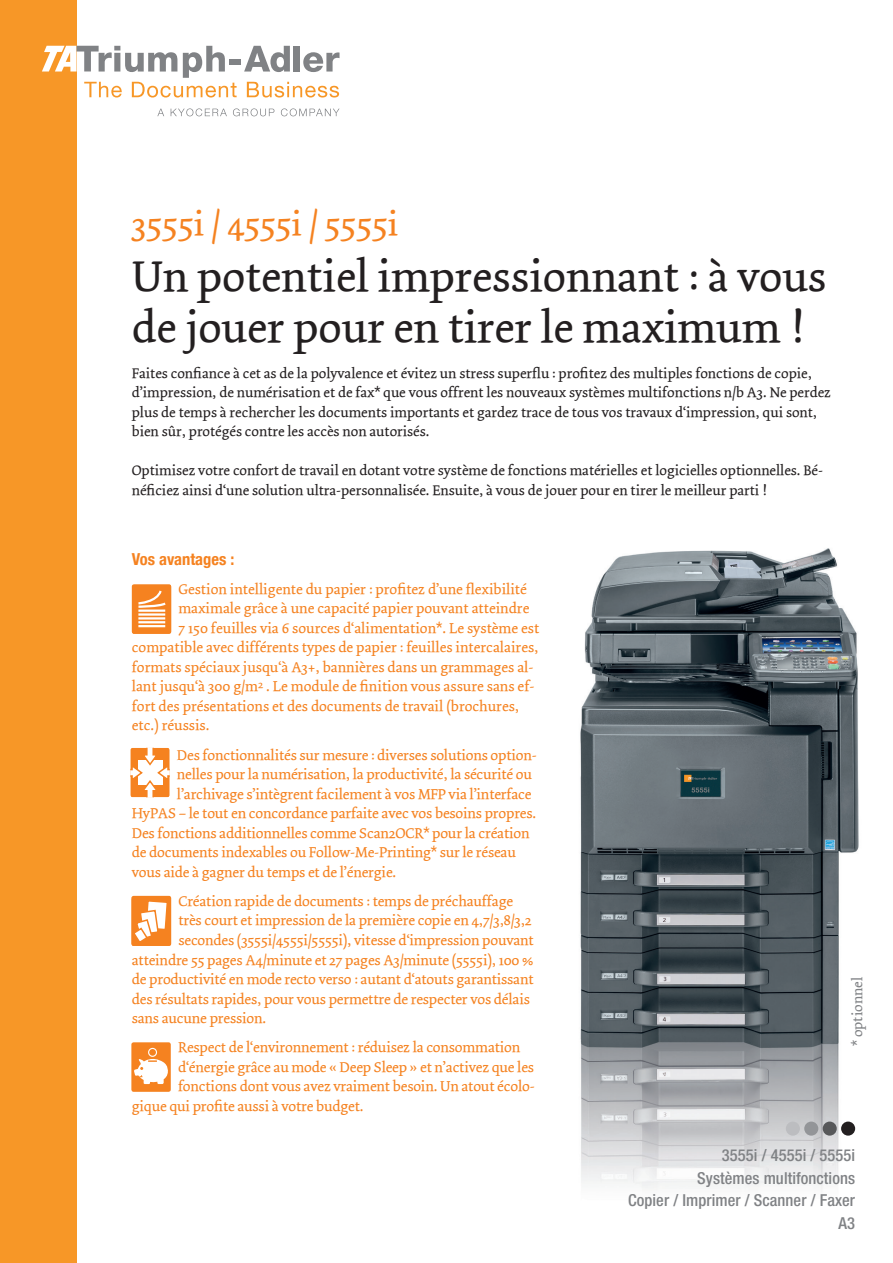
<style>
.page{position:relative;width:893px;height:1263px;background:#fff}
.page>*{position:absolute;margin:0;border:0;box-sizing:border-box;transform-origin:0 0}
.t1{font:45px/51px "Dolly Roman";color:#231f20}
.t2{font:34.5px "Dolly Roman";color:#f58220}
.t3{font:500 condensed 16.5px/22.5px "Helvetica Neue LT Com";letter-spacing:.005em;color:#808285;text-align:right}
.t4{font:700 condensed 16.5px "Helvetica Neue LT Com";color:#f58220}
.t5{font:15px "Dolly Roman";letter-spacing:-.01em;color:#f58220}
.t6{font:14.7px/19.5px "Dolly Roman";color:#231f20}
.t7{font:14.7px "Dolly Roman";color:#808285}
</style>
<div class="page">
<img style="left:580px;top:548px;width:279px;height:641px">
<div style="left:131px;top:896px;width:40px;height:50px;background:#f58220;border-radius:2px"></div>
<svg style="left:131px;top:897px;width:40px;height:49px"></svg>
<div style="left:132px;top:584px;width:39px;height:50px;background:#f7a661;border-radius:2px"></div>
<svg style="left:132px;top:585px;width:39px;height:49px;background:#f79d51"></svg>
<svg style="left:130px;top:748px;width:40px;height:49px"></svg>
<div style="left:786px;top:1121px;width:14px;height:14px;background:#bcbdc0;border-radius:50%"></div>
<div style="left:804px;top:1121px;width:14px;height:14px;background:#939598;border-radius:50%"></div>
<div style="left:823px;top:1121px;width:14px;height:14px;background:#57585a;border-radius:50%"></div>
<div style="left:841px;top:1121px;width:14px;height:14px;background:#231f20;border-radius:50%"></div>
<div style="left:131px;top:1042px;width:40px;height:50px;background:#f58220;border-radius:2px"></div>
<svg style="left:134px;top:1058px;width:34px;height:26px"></svg>
<div style="left:148px;top:1048px;width:9px;height:9px;border:1px solid #fff;border-radius:50%"></div>
<div style="left:0;top:0;width:77px;height:1263px;background:#f79727"></div>
<div style="left:229px;top:59px;width:12px;height:5px;background:#808285"></div>
<svg style="left:244px;top:46px;width:46px;height:26px"></svg>
<div style="left:294px;top:46px;width:6px;height:26px;background:#808285"></div>
<svg style="left:303px;top:52px;width:37px;height:20px"></svg>
<svg style="left:42px;top:46px;width:195px;height:52px"></svg>
<svg style="left:247px;top:82px;width:92px;height:16px"></svg>
<svg style="left:157px;top:109px;width:7px;height:7px"></svg>
<svg style="left:171px;top:108px;width:56px;height:8px"></svg>
<svg style="left:233px;top:108px;width:41px;height:8px"></svg>
<svg style="left:281px;top:108px;width:59px;height:8px"></svg>
<h2 class="t2" style="left:132px;top:203px;width:268px">3555i / 4555i / 5555i</h2>
<h1 class="t1" style="left:132px;top:252px;width:696px">Un potentiel impressionnant : à vous de jouer pour en tirer le maximum !</h1>
<p class="t6" style="left:132px;top:363px;width:700px">Faites confiance à cet as de la polyvalence et évitez un stress superflu : profitez des multiples fonctions de copie, d’impression, de numérisation et de fax* que vous offrent les nouveaux systèmes multifonctions n/b A3. Ne perdez plus de temps à rechercher les documents importants et gardez trace de tous vos travaux d‘impression, qui sont, bien sûr, protégés contre les accès non autorisés.</p>
<p class="t6" style="left:132px;top:461px;width:693px">Optimisez votre confort de travail en dotant votre système de fonctions matérielles et logicielles optionnelles. Bé&shy;néficiez ainsi d‘une solution ultra-personnalisée. Ensuite, à vous de jouer pour en tirer le meilleur parti !</p>
<p class="t4" style="left:132px;top:549px;width:104px">Vos avantages :</p>
<p class="t5" style="left:178px;top:580px;width:350px">Gestion intelligente du papier : profitez d’une flexibilité</p>
<p class="t5" style="left:178px;top:600px;width:352px">maximale grâce à une capacité papier pouvant atteindre</p>
<p class="t5" style="left:178px;top:619px;width:362px">7 150 feuilles via 6 sources d‘alimentation*. Le système est</p>
<p class="t5" style="left:132px;top:639px;width:408px">compatible avec différents types de papier : feuilles intercalaires,</p>
<p class="t5" style="left:132px;top:658px;width:403px">formats spéciaux jusqu‘à A3+, bannières dans un grammages al-</p>
<p class="t5" style="left:132px;top:678px;width:404px">lant jusqu‘à 300 g/m<sup>2</sup> . Le module de finition vous assure sans ef-</p>
<p class="t5" style="left:132px;top:697px;width:389px">fort des présentations et des documents de travail (brochures,</p>
<p class="t5" style="left:132px;top:717px;width:79px">etc.) réussis.</p>
<p class="t5" style="left:177px;top:746px;width:361px">Des fonctionnalités sur mesure : diverses solutions option-</p>
<p class="t5" style="left:177px;top:765px;width:357px">nelles pour la numérisation, la productivité, la sécurité ou</p>
<p class="t5" style="left:177px;top:785px;width:356px">l’archivage s’intègrent facilement à vos MFP via l’interface</p>
<p class="t5" style="left:132px;top:804px;width:406px">HyPAS – le tout en concordance parfaite avec vos besoins propres.</p>
<p class="t5" style="left:132px;top:824px;width:399px">Des fonctions additionnelles comme Scan2OCR* pour la création</p>
<p class="t5" style="left:132px;top:843px;width:386px">de documents indexables ou Follow-Me-Printing* sur le réseau</p>
<p class="t5" style="left:132px;top:863px;width:266px">vous aide à gagner du temps et de l’énergie.</p>
<p class="t5" style="left:178px;top:892px;width:336px">Création rapide de documents : temps de préchauffage</p>
<p class="t5" style="left:178px;top:912px;width:355px">très court et impression de la première copie en 4,7/3,8/3,2</p>
<p class="t5" style="left:178px;top:931px;width:357px">secondes (3555i/4555i/5555i), vitesse d‘impression pouvant</p>
<p class="t5" style="left:132px;top:951px;width:403px">atteindre 55 pages A4/minute et 27 pages A3/minute (5555i), 100 %</p>
<p class="t5" style="left:132px;top:970px;width:403px">de productivité en mode recto verso : autant d‘atouts garantissant</p>
<p class="t5" style="left:132px;top:990px;width:400px">des résultats rapides, pour vous permettre de respecter vos délais</p>
<p class="t5" style="left:132px;top:1009px;width:136px">sans aucune pression.</p>
<p class="t5" style="left:178px;top:1038px;width:344px">Respect de l‘environnement : réduisez la consommation</p>
<p class="t5" style="left:178px;top:1058px;width:358px">d‘énergie grâce au mode « Deep Sleep » et n’activez que les</p>
<p class="t5" style="left:178px;top:1077px;width:358px">fonctions dont vous avez vraiment besoin. Un atout écolo-</p>
<p class="t5" style="left:132px;top:1097px;width:233px">gique qui profite aussi à votre budget.</p>
<p class="t7" style="left:849px;top:1046px;width:70px;rotate:-90deg">* optionnel</p>
<p class="t3" style="left:628px;top:1144px;width:228px">3555i / 4555i / 5555i<br>Systèmes multifonctions<br>Copier / Imprimer / Scanner / Faxer<br>A3</p>
</div>
